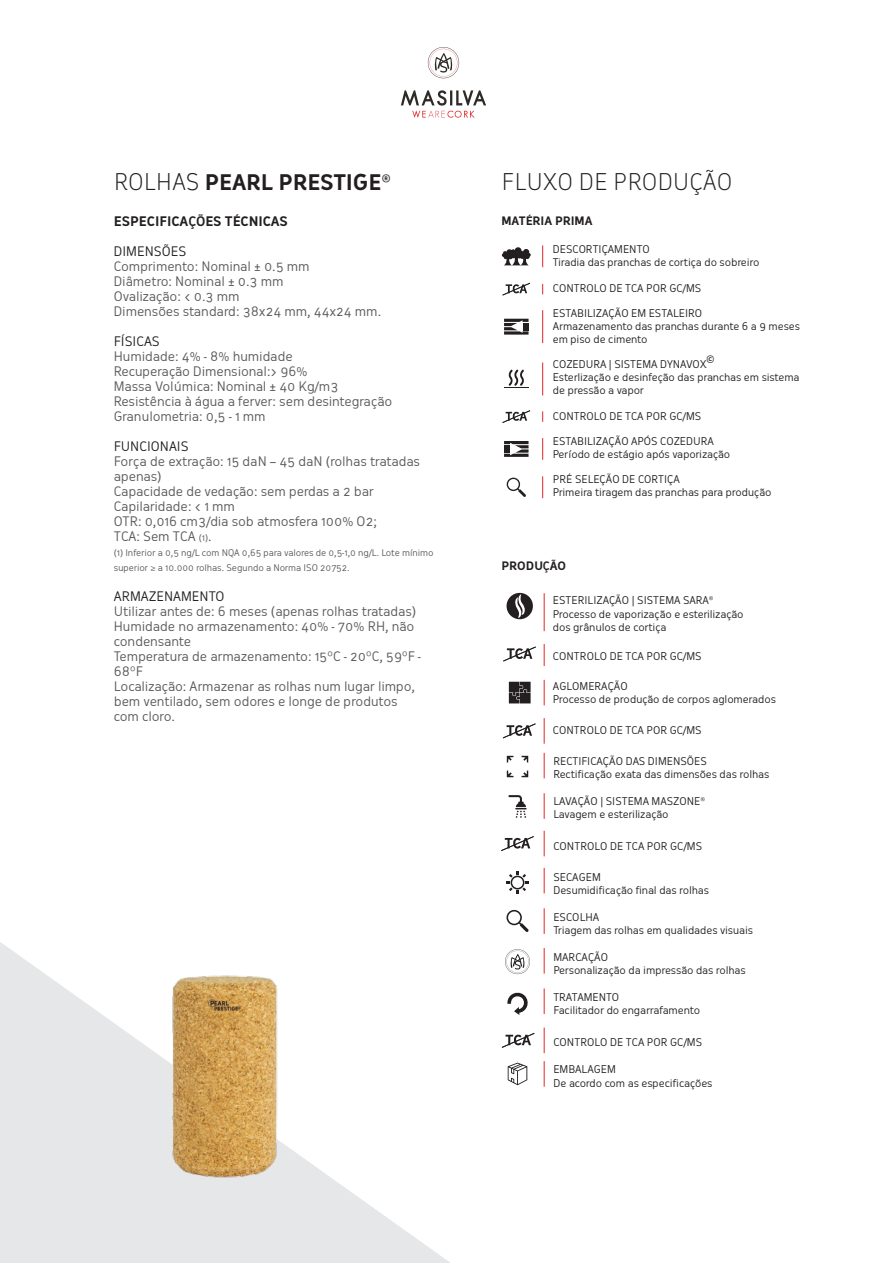
<style>
.page{position:relative;width:893px;height:1263px;background:#fff}
.page>*{position:absolute;margin:0;border:0;box-sizing:border-box;transform-origin:0 0}
.t1{font:300 22.5px "Oceania";color:#231f20}
.t2{font:700 21px "Oceania";color:#231f20}
.t3{font:12.9px/15px "Oceania";letter-spacing:-.015em;color:#58595b}
.t4{font:12.9px "Oceania";color:#231f20}
.t5{font:700 12.9px "Oceania";color:#231f20}
.t6{font:700 11.4px "Oceania";color:#231f20}
.t7{font:10.5px/13.4px "Oceania";letter-spacing:-.005em;color:#231f20}
.t8{font:700 10.5px "Oceania";color:#231f20}
.t9{font:9px/15px "Oceania";letter-spacing:-.015em;color:#58595b}
.s1{font-weight:300;font-size:22.5px}
.s2{font-size:9px}
.s3{font-family:"Myriad Pro"}
</style>
<div class="page">
<svg style="left:0;top:942px;width:450px;height:321px;fill:#e6e7e8"></svg>
<img style="left:171px;top:967px;width:109px;height:226px">
<svg style="left:401px;top:90px;width:85px;height:28px"></svg>
<svg style="left:428px;top:47px;width:31px;height:31px"></svg>
<svg style="left:509px;top:682px;width:22px;height:21px"></svg>
<svg style="left:507px;top:593px;width:26px;height:26px"></svg>
<svg style="left:505px;top:949px;width:25px;height:25px"></svg>
<svg style="left:506px;top:910px;width:23px;height:22px"></svg>
<svg style="left:506px;top:871px;width:23px;height:22px"></svg>
<svg style="left:522px;top:756px;width:6px;height:6px"></svg>
<svg style="left:507px;top:770px;width:6px;height:7px"></svg>
<svg style="left:507px;top:756px;width:6px;height:6px"></svg>
<svg style="left:522px;top:770px;width:6px;height:7px"></svg>
<svg style="left:509px;top:795px;width:17px;height:23px"></svg>
<svg style="left:507px;top:992px;width:21px;height:23px"></svg>
<svg style="left:508px;top:1063px;width:19px;height:22px"></svg>
<hr style="left:544px;top:593px;width:1px;height:38px;background:#e22426">
<svg style="left:544px;top:644px;width:1px;height:22px"></svg>
<svg style="left:544px;top:680px;width:1px;height:25px"></svg>
<svg style="left:544px;top:718px;width:1px;height:26px"></svg>
<svg style="left:544px;top:753px;width:1px;height:25px"></svg>
<svg style="left:544px;top:793px;width:1px;height:26px"></svg>
<svg style="left:544px;top:831px;width:1px;height:25px"></svg>
<svg style="left:544px;top:868px;width:1px;height:25px"></svg>
<svg style="left:544px;top:908px;width:1px;height:26px"></svg>
<svg style="left:544px;top:948px;width:1px;height:25px"></svg>
<svg style="left:544px;top:988px;width:1px;height:26px"></svg>
<svg style="left:544px;top:1027px;width:1px;height:26px"></svg>
<svg style="left:544px;top:1061px;width:1px;height:26px"></svg>
<svg style="left:503px;top:646px;width:33px;height:15px"></svg>
<svg style="left:503px;top:723px;width:33px;height:15px"></svg>
<svg style="left:501px;top:836px;width:33px;height:15px"></svg>
<svg style="left:502px;top:1033px;width:32px;height:15px"></svg>
<svg style="left:502px;top:247px;width:29px;height:18px"></svg>
<svg style="left:504px;top:319px;width:25px;height:16px"></svg>
<svg style="left:504px;top:441px;width:25px;height:16px"></svg>
<svg style="left:504px;top:370px;width:25px;height:18px"></svg>
<svg style="left:507px;top:478px;width:19px;height:19px"></svg>
<svg style="left:502px;top:283px;width:28px;height:12px"></svg>
<svg style="left:502px;top:410px;width:28px;height:13px"></svg>
<svg style="left:542px;top:245px;width:1px;height:22px"></svg>
<svg style="left:542px;top:438px;width:1px;height:22px"></svg>
<svg style="left:542px;top:476px;width:1px;height:22px"></svg>
<hr style="left:542px;top:310px;width:1px;height:33px;background:#e22426">
<hr style="left:542px;top:362px;width:1px;height:33px;background:#e22426">
<h2 class="t2" style="left:114px;top:170px;width:279px"><span class="s1">ROLHAS</span> PEARL PRESTIGE®</h2>
<p class="t5" style="left:114px;top:213px;width:176px">ESPECIFICAÇÕES TÉCNICAS</p>
<p class="t4" style="left:114px;top:244px;width:74px">DIMENSÕES</p>
<p class="t3" style="left:114px;top:259px;width:269px">Comprimento: Nominal ± 0.5 mm<br>Diâmetro: Nominal ± 0.3 mm<br>Ovalização: &lt; 0.3 mm<br>Dimensões standard: 38x24 mm, 44x24 mm.</p>
<p class="t4" style="left:114px;top:334px;width:47px">FÍSICAS</p>
<p class="t3" style="left:114px;top:349px;width:280px">Humidade: 4% - 8% humidade<br>Recuperação Dimensional:&gt; 96%<br>Massa Volúmica: Nominal ± 40 Kg/m3<br>Resistência à água a ferver: sem desintegração<br>Granulometria: 0,5 - 1 mm</p>
<p class="t4" style="left:114px;top:439px;width:76px">FUNCIONAIS</p>
<p class="t3" style="left:114px;top:454px;width:308px">Força de extração: 15 daN – 45 daN (rolhas tratadas apenas)<br>Capacidade de vedação: sem perdas a 2 bar<br>Capilaridade: &lt; 1 mm<br>OTR: 0,016 cm3/dia sob atmosfera 100% O2;<br>TCA: Sem TCA <span class="s2">(1)</span>.</p>
<p class="t9" style="left:114px;top:545px;width:321px">(1) Inferior a 0,5 ng/L com NQA 0,65 para valores de 0,5-1,0 ng/L. Lote mínimo superior <span class="s3">≥</span> a 10.000 rolhas. Segundo a Norma ISO 20752.</p>
<p class="t4" style="left:114px;top:589px;width:112px">ARMAZENAMENTO</p>
<p class="t3" style="left:114px;top:604px;width:309px">Utilizar antes de: 6 meses (apenas rolhas tratadas)<br>Humidade no armazenamento: 40% - 70% RH, não condensante<br>Temperatura de armazenamento: 15ºC - 20ºC, 59ºF - 68ºF<br>Localização: Armazenar as rolhas num lugar limpo, bem ventilado, sem odores e longe de produtos com cloro.</p>
<h1 class="t1" style="left:502px;top:168px;width:232px">FLUXO DE PRODUÇÃO</h1>
<p class="t6" style="left:501px;top:214px;width:92px">MATÉRIA PRIMA</p>
<p class="t7" style="left:553px;top:243px;width:208px;line-height:12.8px">DESCORTIÇAMENTO<br>Tiradia das pranchas de cortiça do sobreiro</p>
<p class="t7" style="left:553px;top:281px;width:150px">CONTROLO DE TCA POR GC/MS</p>
<p class="t7" style="left:553px;top:307px;width:249px;line-height:12.8px">ESTABILIZAÇÃO EM ESTALEIRO<br>Armazenamento das pranchas durante 6 a 9 meses em piso de cimento</p>
<p class="t7" style="left:553px;top:358px;width:155px">COZEDURA | SISTEMA DYNAVOX</p>
<p class="t8" style="left:707px;top:353px;width:9px">©</p>
<p class="t7" style="left:553px;top:371px;width:248px;line-height:12.8px">Esterlização e desinfeção das pranchas em sistema de pressão a vapor</p>
<p class="t7" style="left:553px;top:409px;width:150px">CONTROLO DE TCA POR GC/MS</p>
<p class="t7" style="left:553px;top:435px;width:179px;line-height:12.8px">ESTABILIZAÇÃO APÓS COZEDURA<br>Período de estágio após vaporização</p>
<p class="t7" style="left:553px;top:473px;width:220px;line-height:12.8px">PRÉ SELEÇÃO DE CORTIÇA<br>Primeira tiragem das pranchas para produção</p>
<p class="t6" style="left:501px;top:559px;width:66px">PRODUÇÃO</p>
<p class="t7" style="left:553px;top:594px;width:192px">ESTERILIZAÇÃO | SISTEMA SARA®<br>Processo de vaporização e esterilização dos grânulos de cortiça</p>
<p class="t7" style="left:553px;top:649px;width:150px">CONTROLO DE TCA POR GC/MS</p>
<p class="t7" style="left:553px;top:679px;width:225px">AGLOMERAÇÃO<br>Processo de produção de corpos aglomerados</p>
<p class="t7" style="left:553px;top:723px;width:150px">CONTROLO DE TCA POR GC/MS</p>
<p class="t7" style="left:553px;top:754px;width:217px">RECTIFICAÇÃO DAS DIMENSÕES<br>Rectificação exata das dimensões das rolhas</p>
<p class="t7" style="left:553px;top:794px;width:153px">LAVAÇÃO | SISTEMA MASZONE®<br>Lavagem e esterilização</p>
<p class="t7" style="left:553px;top:840px;width:150px">CONTROLO DE TCA POR GC/MS</p>
<p class="t7" style="left:553px;top:870px;width:157px">SECAGEM<br>Desumidificação final das rolhas</p>
<p class="t7" style="left:553px;top:910px;width:201px">ESCOLHA<br>Triagem das rolhas em qualidades visuais</p>
<p class="t7" style="left:553px;top:950px;width:194px">MARCAÇÃO<br>Personalização da impressão das rolhas</p>
<p class="t7" style="left:553px;top:990px;width:148px">TRATAMENTO<br>Facilitador do engarrafamento</p>
<p class="t7" style="left:553px;top:1036px;width:150px">CONTROLO DE TCA POR GC/MS</p>
<p class="t7" style="left:553px;top:1063px;width:161px">EMBALAGEM<br>De acordo com as especificações</p>
</div>
